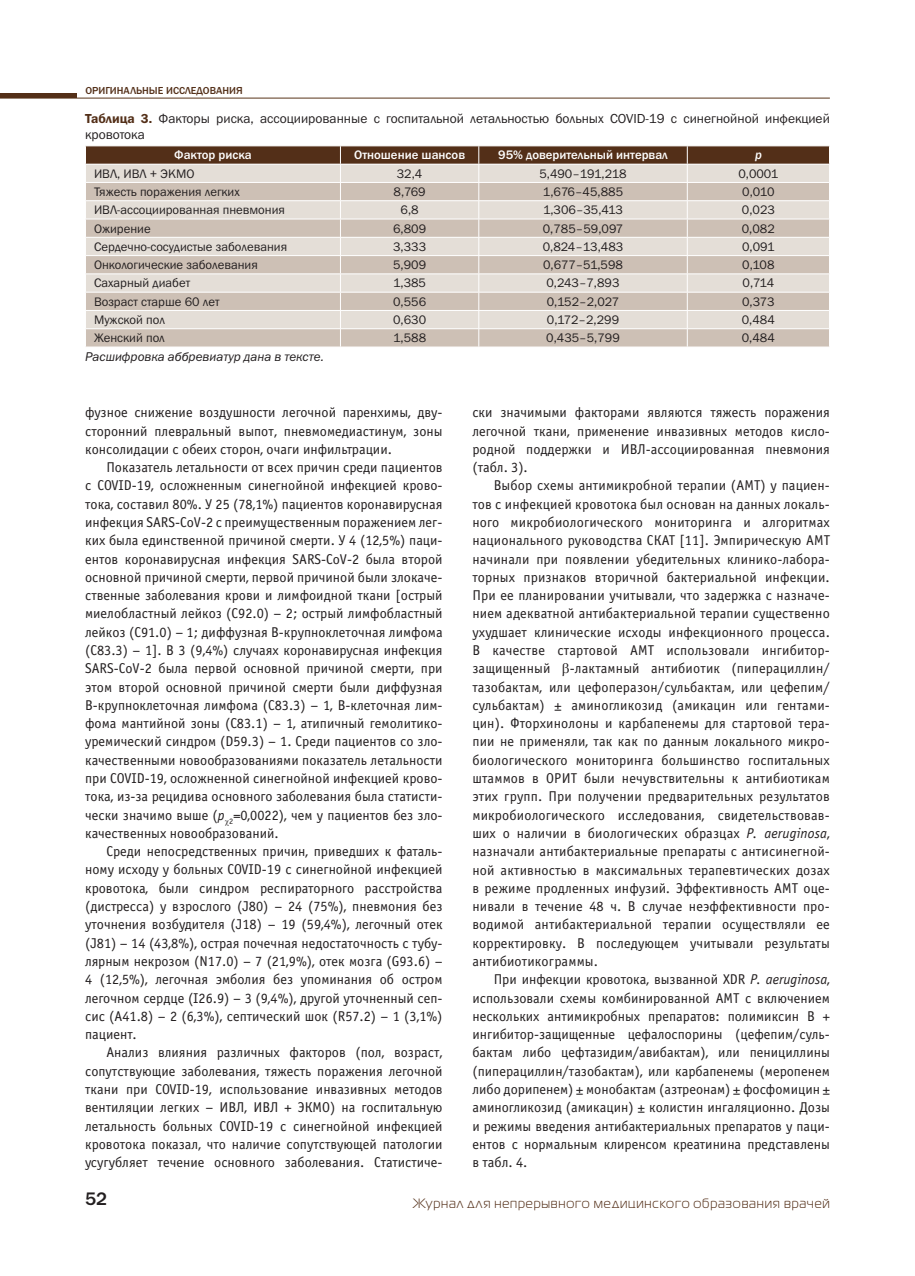
<style>
.page{position:relative;width:915px;height:1276px;background:#fff}
.page>*{position:absolute;margin:0;border:0;box-sizing:border-box;transform-origin:0 0}
.t1{font:500 18.75px "Franklin Gothic";color:#231f20}
.t2{font:14.25px/18.3px "Officina Sans C";color:#231f20;text-align:justify}
.t3{font:13.5px/16.2px "Franklin Gothic";color:#231f20}
.t4{font:13.5px "Magistral C";letter-spacing:.065em;color:#532f18}
.t5{font:12.75px "Franklin Gothic";color:#231f20}
.t6{font:500 12.75px "Franklin Gothic";color:#fff}
.t7{font:italic 12.75px "Franklin Gothic Book C";color:#231f20}
.t8{font:italic 500 12.75px "Franklin Gothic";color:#fff}
.t9{font:500 10.5px "Franklin Gothic";color:#532f18}
.s1{font-weight:600;color:#532f18}
.s2{font-style:italic}
</style>
<div class="page">
<hr style="left:0;top:98px;width:829px;height:1px;background:#6b4b33">
<hr style="left:0;top:94px;width:77px;height:4px;background:#532f18">
<svg style="left:85px;top:146px;width:744px;height:201px;background:#cfc4ba"></svg>
<p class="t9" style="left:85px;top:86px;width:159px">ОРИГИНАЛЬНЫЕ ИССЛЕДОВАНИЯ</p>
<p class="t3" style="left:85px;top:112px;width:746px"><span class="s1">Таблица 3.</span> Факторы риска, ассоциированные с госпитальной летальностью больных COVID-19 c синегнойной инфекцией кровотока</p>
<p class="t6" style="left:174px;top:151px;width:79px">Фактор риска</p>
<p class="t6" style="left:354px;top:151px;width:112px">Отношение шансов</p>
<p class="t6" style="left:498px;top:151px;width:171px">95% доверительный интервал</p>
<p class="t8" style="left:754px;top:151px;width:8px">р</p>
<p class="t5" style="left:94px;top:169px;width:102px">ИВЛ, ИВЛ + ЭКМО</p>
<p class="t5" style="left:396px;top:169px;width:27px">32,4</p>
<p class="t5" style="left:539px;top:169px;width:89px">5,490–191,218</p>
<p class="t5" style="left:738px;top:169px;width:42px">0,0001</p>
<p class="t5" style="left:94px;top:187px;width:147px">Тяжесть поражения легких</p>
<p class="t5" style="left:393px;top:187px;width:34px">8,769</p>
<p class="t5" style="left:542px;top:187px;width:82px">1,676–45,885</p>
<p class="t5" style="left:742px;top:187px;width:34px">0,010</p>
<p class="t5" style="left:94px;top:206px;width:192px">ИВЛ-ассоциированная пневмония</p>
<p class="t5" style="left:400px;top:206px;width:20px">6,8</p>
<p class="t5" style="left:543px;top:206px;width:82px">1,306–35,413</p>
<p class="t5" style="left:741px;top:206px;width:35px">0,023</p>
<p class="t5" style="left:94px;top:224px;width:58px">Ожирение</p>
<p class="t5" style="left:393px;top:224px;width:35px">6,809</p>
<p class="t5" style="left:542px;top:224px;width:82px">0,785–59,097</p>
<p class="t5" style="left:741px;top:224px;width:35px">0,082</p>
<p class="t5" style="left:94px;top:242px;width:195px">Сердечно-сосудистые заболевания</p>
<p class="t5" style="left:393px;top:242px;width:35px">3,333</p>
<p class="t5" style="left:542px;top:242px;width:82px">0,824–13,483</p>
<p class="t5" style="left:741px;top:242px;width:34px">0,091</p>
<p class="t5" style="left:94px;top:260px;width:165px">Онкологические заболевания</p>
<p class="t5" style="left:393px;top:260px;width:35px">5,909</p>
<p class="t5" style="left:543px;top:260px;width:81px">0,677–51,598</p>
<p class="t5" style="left:742px;top:260px;width:34px">0,108</p>
<p class="t5" style="left:94px;top:279px;width:98px">Сахарный диабет</p>
<p class="t5" style="left:393px;top:279px;width:34px">1,385</p>
<p class="t5" style="left:546px;top:279px;width:75px">0,243–7,893</p>
<p class="t5" style="left:742px;top:279px;width:33px">0,714</p>
<p class="t5" style="left:94px;top:297px;width:127px">Возраст старше 60 лет</p>
<p class="t5" style="left:393px;top:297px;width:35px">0,556</p>
<p class="t5" style="left:546px;top:297px;width:74px">0,152–2,027</p>
<p class="t5" style="left:741px;top:297px;width:34px">0,373</p>
<p class="t5" style="left:94px;top:315px;width:72px">Мужской пол</p>
<p class="t5" style="left:393px;top:315px;width:35px">0,630</p>
<p class="t5" style="left:546px;top:315px;width:74px">0,172–2,299</p>
<p class="t5" style="left:741px;top:315px;width:35px">0,484</p>
<p class="t5" style="left:94px;top:334px;width:72px">Женский пол</p>
<p class="t5" style="left:393px;top:334px;width:34px">1,588</p>
<p class="t5" style="left:546px;top:334px;width:75px">0,435–5,799</p>
<p class="t5" style="left:741px;top:334px;width:35px">0,484</p>
<p class="t7" style="left:85px;top:352px;width:240px">Расшифровка аббревиатур дана в тексте.</p>
<p class="t2" style="left:85px;top:404px;width:359px">фузное снижение воздушности легочной паренхимы, дву&shy;сторонний плевральный выпот, пневмомедиастинум, зоны консолидации с обеих сторон, очаги инфильтрации.</p>
<p class="t2" style="left:85px;top:459px;width:359px;text-indent:21px">Показатель летальности от всех причин среди пациентов с COVID-19, осложненным синегнойной инфекцией крово&shy;тока, составил 80%. У 25 (78,1%) пациентов коронавирусная инфекция SARS-CoV-2 с преимущественным поражением лег&shy;ких была единственной причиной смерти. У 4 (12,5%) паци&shy;ентов коронавирусная инфекция SARS-CoV-2 была второй основной причиной смерти, первой причиной были злокаче&shy;ственные заболевания крови и лимфоидной ткани [острый миелобластный лейкоз (C92.0) – 2; острый лимфобластный лейкоз (C91.0) – 1; диффузная В-крупноклеточная лимфома (C83.3) – 1]. В 3 (9,4%) случаях коронавирусная инфекция SARS-CoV-2 была первой основной причиной смерти, при этом второй основной причиной смерти были диффузная В-крупноклеточная лимфома (C83.3) – 1, В-клеточная лим&shy;фома мантийной зоны (C83.1) – 1, атипичный гемолитико&shy;уремический синдром (D59.3) – 1. Среди пациентов со зло&shy;качественными новообразованиями показатель летальности при COVID-19, осложненной синегнойной инфекцией крово&shy;тока, из-за рецидива основного заболевания была статисти&shy;чески значимо выше (<span class="s2">р</span> <sub>2</sub>=0,0022), чем у пациентов без зло&shy;качественных новообразований.</p>
<p class="t2" style="left:85px;top:843px;width:359px;text-indent:21px">Среди непосредственных причин, приведших к фаталь&shy;ному исходу у больных COVID-19 с синегнойной инфекцией кровотока, были синдром респираторного расстройства (дистресса) у взрослого (J80) – 24 (75%), пневмония без уточнения возбудителя (J18) – 19 (59,4%), легочный отек (J81) – 14 (43,8%), острая почечная недостаточность с тубу&shy;лярным некрозом (N17.0) – 7 (21,9%), отек мозга (G93.6) – 4 (12,5%), легочная эмболия без упоминания об остром легочном сердце (I26.9) – 3 (9,4%), другой уточненный сеп&shy;сис (А41.8) – 2 (6,3%), септический шок (R57.2) – 1 (3,1%) пациент.</p>
<p class="t2" style="left:85px;top:1044px;width:359px;text-indent:21px">Анализ влияния различных факторов (пол, возраст, сопутствующие заболевания, тяжесть поражения легочной ткани при COVID-19, использование инвазивных методов вентиляции легких – ИВЛ, ИВЛ + ЭКМО) на госпитальную летальность больных COVID-19 c синегнойной инфекцией кровотока показал, что наличие сопутствующей патологии усугубляет течение основного заболевания. Статистиче-</p>
<p class="t2" style="left:472px;top:404px;width:359px">ски значимыми факторами являются тяжесть поражения легочной ткани, применение инвазивных методов кисло&shy;родной поддержки и ИВЛ-ассоциированная пневмония (табл. 3).</p>
<p class="t2" style="left:472px;top:478px;width:359px;text-indent:21px">Выбор схемы антимикробной терапии (АМТ) у пациен&shy;тов с инфекцией кровотока был основан на данных локаль&shy;ного микробиологического мониторинга и алгоритмах национального руководства СКАТ [11]. Эмпирическую АМТ начинали при появлении убедительных клинико-лабора&shy;торных признаков вторичной бактериальной инфекции.<br>При ее планировании учитывали, что задержка с назначе&shy;нием адекватной антибактериальной терапии существенно ухудшает клинические исходы инфекционного процесса.<br>В качестве стартовой АМТ использовали ингибитор&shy;защищенный</p>
<p class="t2" style="left:472px;top:660px;width:359px;text-indent:97px">-лактамный антибиотик (пиперациллин/ тазобактам, или цефоперазон/сульбактам, или цефепим/ сульбактам) ± аминогликозид (амикацин или гентами&shy;цин). Фторхинолоны и карбапенемы для стартовой тера&shy;пии не применяли, так как по данным локального микро&shy;биологического мониторинга большинство госпитальных штаммов в ОРИТ были нечувствительны к антибиотикам этих групп. При получении предварительных результатов микробиологического исследования, свидетельствовав&shy;ших о наличии в биологических образцах <span class="s2">P. aeruginosa</span>, назначали антибактериальные препараты с антисинегной&shy;ной активностью в максимальных терапевтических дозах в режиме продленных инфузий<span class="s2">.</span> Эффективность АМТ оце&shy;нивали в течение 48 ч. В случае неэффективности про&shy;водимой антибактериальной терапии осуществляли ее корректировку. В последующем учитывали результаты антибиотикограммы.</p>
<p class="t2" style="left:472px;top:971px;width:359px;text-indent:21px">При инфекции кровотока, вызванной XDR <span class="s2">P. aeruginosa</span>, использовали схемы комбинированной АМТ с включением нескольких антимикробных препаратов: полимиксин В + ингибитор-защищенные цефалоспорины (цефепим/суль&shy;бактам либо цефтазидим/авибактам), или пенициллины (пиперациллин/тазобактам), или карбапенемы (меропенем либо дорипенем) ± монобактам (азтреонам) ± фосфомицин ± аминогликозид (амикацин) ± колистин ингаляционно. Дозы и режимы введения антибактериальных препаратов у паци&shy;ентов с нормальным клиренсом креатинина представлены в табл. 4.</p>
<h1 class="t1" style="left:85px;top:1192px;width:23px">52</h1>
<p class="t4" style="left:412px;top:1198px;width:418px">Журнал для непрерывного медицинского образования врачей</p>
</div>
